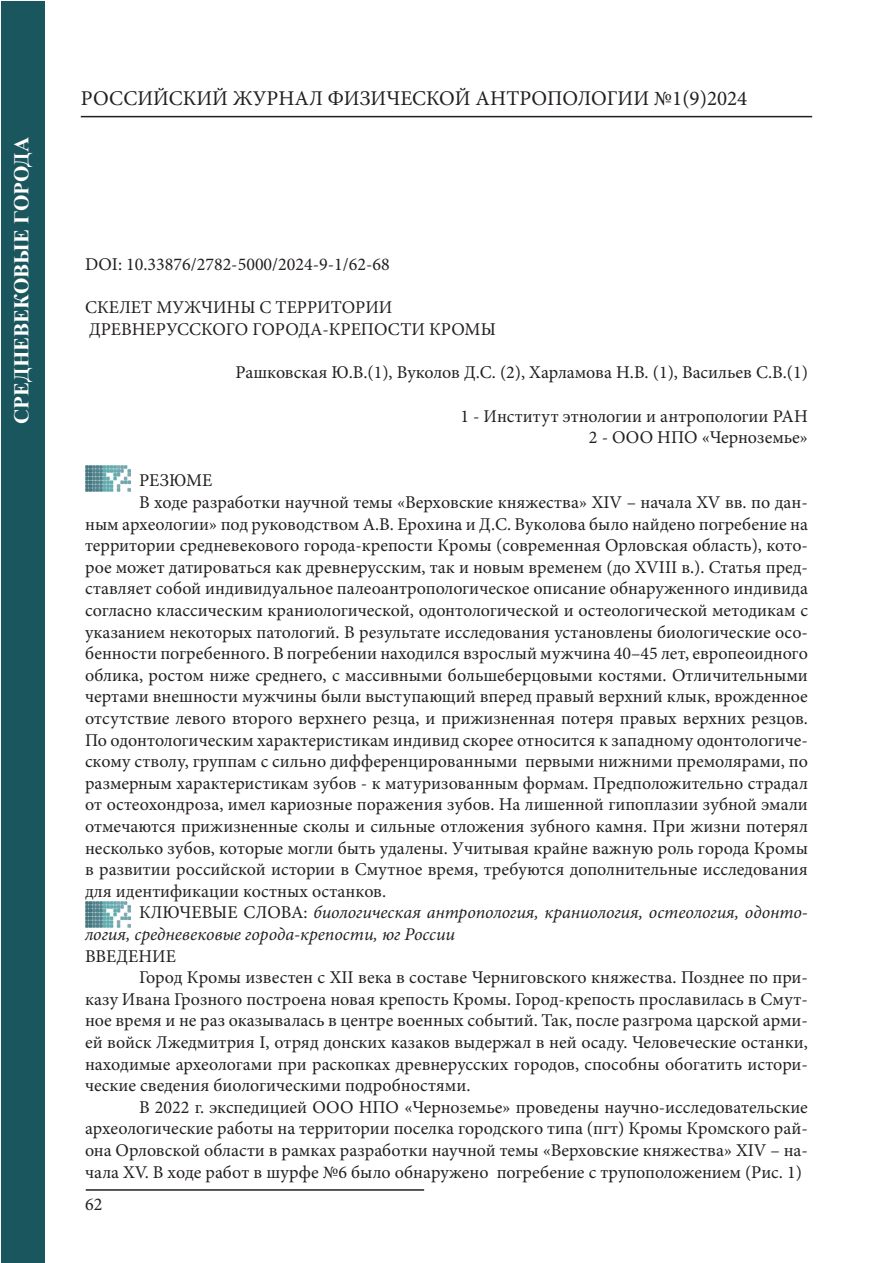
<style>
.page{position:relative;width:893px;height:1263px;background:#fff}
.page>*{position:absolute;margin:0;border:0;box-sizing:border-box;transform-origin:0 0}
.t1{font:21px "Minion Pro";color:#231f20}
.t2{font:700 21px "Times New Roman";color:#fff}
.t3{font:18px/21.6px "Minion Pro";color:#231f20}
.t4{font:italic 18px "Minion Pro";color:#231f20}
.s1{font-style:normal}
</style>
<div class="page">
<hr style="left:81px;top:116px;width:731px;height:1px;background:#231f20">
<img style="left:85px;top:466px;width:45px;height:25px">
<img style="left:85px;top:901px;width:45px;height:26px">
<hr style="left:86px;top:1189px;width:338px;height:2px;background:#231f20">
<div style="left:1px;top:1px;width:44px;height:1261px;background:#19565d"></div>
<p class="t2" style="left:6px;top:424px;width:288px;rotate:-90deg">СРЕДНЕВЕКОВЫЕ ГОРОДА</p>
<p class="t1" style="left:81px;top:84px;width:668px">РОССИЙСКИЙ ЖУРНАЛ ФИЗИЧЕСКОЙ АНТРОПОЛОГИИ №1(9)2024</p>
<p class="t3" style="left:85px;top:254px;width:306px">DOI: 10.33876/2782-5000/2024-9-1/62-68</p>
<p class="t3" style="left:85px;top:297px;width:412px">СКЕЛЕТ МУЖЧИНЫ С ТЕРРИТОРИИ<br>ДРЕВНЕРУССКОГО ГОРОДА-КРЕПОСТИ КРОМЫ</p>
<p class="t3" style="left:236px;top:362px;width:574px">Рашковская Ю.В.(1), Вуколов Д.С. (2), Харламова Н.В. (1), Васильев С.В.(1)</p>
<p class="t3" style="left:460px;top:405px;width:349px;text-align:right">1 - Институт этнологии и антропологии РАН<br>2 - ООО НПО «Черноземье»</p>
<p class="t3" style="left:139px;top:470px;width:75px">РЕЗЮМЕ</p>
<p class="t3" style="left:139px;top:491px;width:670px">В ходе разработки научной темы «Верховские княжества» XIV – начала XV вв. по дан-</p>
<p class="t3" style="left:85px;top:513px;width:724px">ным археологии» под руководством А.В. Ерохина и Д.С. Вуколова было найдено погребение на</p>
<p class="t3" style="left:85px;top:535px;width:724px">территории средневекового города-крепости Кромы (современная Орловская область), кото-</p>
<p class="t3" style="left:85px;top:556px;width:724px">рое может датироваться как древнерусским, так и новым временем (до XVIII в.). Статья пред-</p>
<p class="t3" style="left:85px;top:578px;width:724px">ставляет собой индивидуальное палеоантропологическое описание обнаруженного индивида</p>
<p class="t3" style="left:85px;top:599px;width:724px">согласно классическим краниологической, одонтологической и остеологической методикам с</p>
<p class="t3" style="left:85px;top:621px;width:724px">указанием некоторых патологий. В результате исследования установлены биологические осо-</p>
<p class="t3" style="left:85px;top:643px;width:724px">бенности погребенного. В погребении находился взрослый мужчина 40–45 лет, европеоидного</p>
<p class="t3" style="left:85px;top:664px;width:724px">облика, ростом ниже среднего, с массивными большеберцовыми костями. Отличительными</p>
<p class="t3" style="left:85px;top:686px;width:724px">чертами внешности мужчины были выступающий вперед правый верхний клык, врожденное</p>
<p class="t3" style="left:85px;top:707px;width:724px">отсутствие левого второго верхнего резца, и прижизненная потеря правых верхних резцов.</p>
<p class="t3" style="left:85px;top:729px;width:724px">По одонтологическим характеристикам индивид скорее относится к западному одонтологиче-</p>
<p class="t3" style="left:85px;top:751px;width:724px">скому стволу, группам с сильно дифференцированными первыми нижними премолярами, по</p>
<p class="t3" style="left:85px;top:772px;width:724px">размерным характеристикам зубов - к матуризованным формам. Предположительно страдал</p>
<p class="t3" style="left:85px;top:794px;width:724px">от остеохондроза, имел кариозные поражения зубов. На лишенной гипоплазии зубной эмали</p>
<p class="t3" style="left:85px;top:815px;width:724px">отмечаются прижизненные сколы и сильные отложения зубного камня. При жизни потерял</p>
<p class="t3" style="left:85px;top:837px;width:724px">несколько зубов, которые могли быть удалены. Учитывая крайне важную роль города Кромы</p>
<p class="t3" style="left:85px;top:859px;width:724px">в развитии российской истории в Смутное время, требуются дополнительные исследования</p>
<p class="t3" style="left:85px;top:880px;width:303px">для идентификации костных останков.</p>
<p class="t4" style="left:139px;top:900px;width:670px"><span class="s1">КЛЮЧЕВЫЕ СЛОВА:</span> биологическая антропология, краниология, остеология, одонто-</p>
<p class="t4" style="left:85px;top:922px;width:372px">логия, средневековые города-крепости, юг России</p>
<p class="t3" style="left:85px;top:945px;width:92px">ВВЕДЕНИЕ</p>
<p class="t3" style="left:139px;top:967px;width:670px">Город Кромы известен с XII века в составе Черниговского княжества. Позднее по при-</p>
<p class="t3" style="left:85px;top:988px;width:724px">казу Ивана Грозного построена новая крепость Кромы. Город-крепость прославилась в Смут-</p>
<p class="t3" style="left:85px;top:1010px;width:724px">ное время и не раз оказывалась в центре военных событий. Так, после разгрома царской арми-</p>
<p class="t3" style="left:85px;top:1031px;width:724px">ей войск Лжедмитрия I, отряд донских казаков выдержал в ней осаду. Человеческие останки,</p>
<p class="t3" style="left:85px;top:1053px;width:724px">находимые археологами при раскопках древнерусских городов, способны обогатить истори-</p>
<p class="t3" style="left:85px;top:1075px;width:387px">ческие сведения биологическими подробностями.</p>
<p class="t3" style="left:139px;top:1096px;width:670px">В 2022 г. экспедицией ООО НПО «Черноземье» проведены научно-исследовательские</p>
<p class="t3" style="left:85px;top:1118px;width:724px">археологические работы на территории поселка городского типа (пгт) Кромы Кромского рай-</p>
<p class="t3" style="left:85px;top:1139px;width:724px">она Орловской области в рамках разработки научной темы «Верховские княжества» XIV – на-</p>
<p class="t3" style="left:85px;top:1161px;width:718px">чала XV. В ходе работ в шурфе №6 было обнаружено погребение с трупоположением (Рис. 1)</p>
<p class="t3" style="left:85px;top:1194px;width:19px">62</p>
</div>
